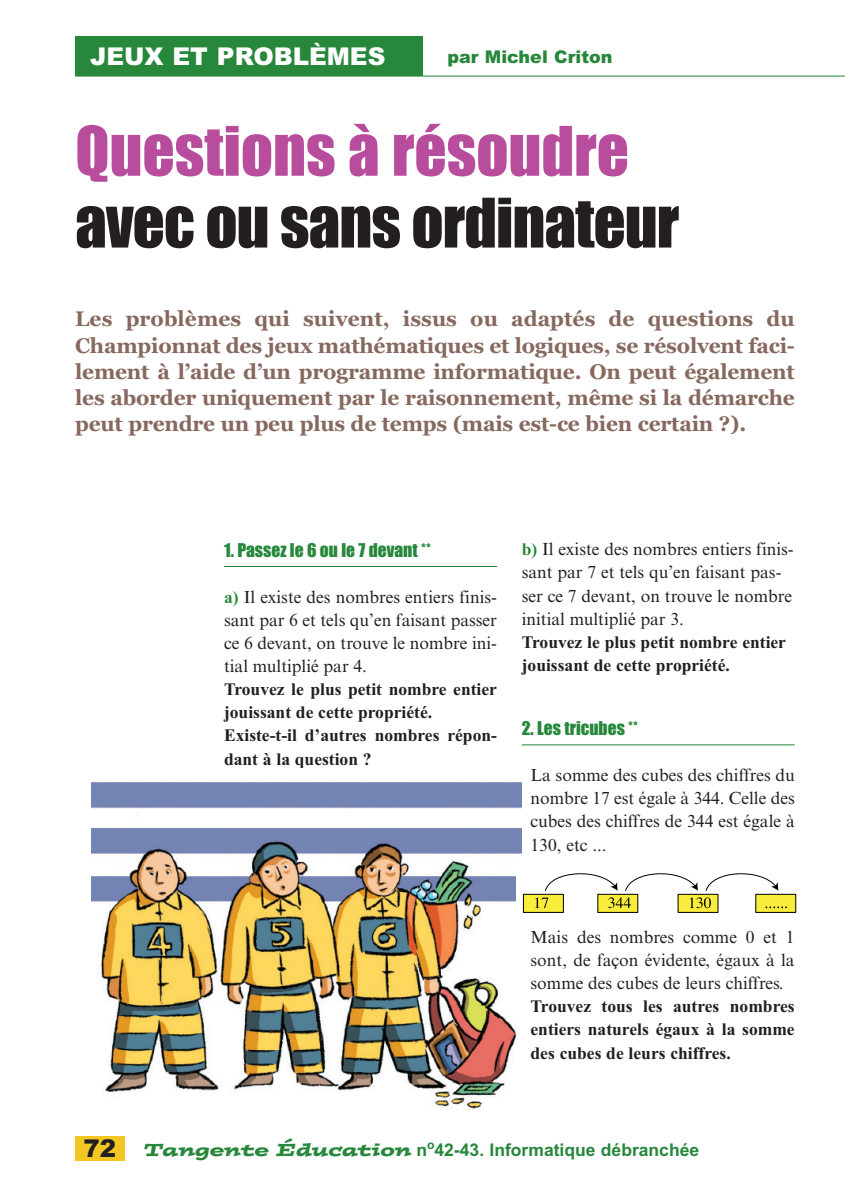
<style>
.page{position:relative;width:845px;height:1194px;background:#fff}
.page>*{position:absolute;margin:0;border:0;box-sizing:border-box;transform-origin:0 0}
.t1{font:63px "Impact";letter-spacing:-.015em;color:#231f20}
.t2{font:63px "Impact";color:#b84d9d}
.t3{font:900 24.5px "Arial";color:#fff}
.t4{font:900 24.5px "Arial";color:#231f20}
.t5{font:700 21px/26.2px "Georgia";letter-spacing:-.01em;color:#86685e;text-align:justify}
.t6{font:17.5px/23.1px "Times New Roman MT Std";color:#231f20;text-align:justify}
.t7{font:700 17.5px/23.1px "Times New Roman";color:#231f20}
.t8{font:700 17.5px "Arial";color:#27873b}
.t9{font:17.5px "Impact";color:#27873b}
.t10{font:900 17.5px "Arial";color:#27873b}
.s1{font-family:"Times New Roman";font-weight:700;color:#27873b}
.s2{font-family:"Postino";font-weight:400;font-style:italic}
</style>
<div class="page">
<div style="left:75px;top:1135px;width:50px;height:25px;background:#f3c723"></div>
<hr style="left:224px;top:566px;width:273px;height:1px;background:#27873b">
<hr style="left:522px;top:744px;width:272px;height:1px;background:#27873b">
<div style="left:75px;top:36px;width:347px;height:40px;background:#27873b"></div>
<img style="left:92px;top:782px;width:430px;height:327px">
<div style="left:516px;top:868px;width:285px;height:50px;background:#fff"></div>
<div style="left:523px;top:893px;width:41px;height:19px;background:#faec3b;border:1px solid #000"></div>
<svg style="left:535px;top:897px;width:13px;height:11px"></svg>
<div style="left:597px;top:893px;width:41px;height:19px;background:#faec3b;border:1px solid #000"></div>
<svg style="left:608px;top:897px;width:23px;height:11px"></svg>
<svg style="left:544px;top:873px;width:74px;height:18px"></svg>
<div style="left:677px;top:893px;width:41px;height:19px;background:#faec3b;border:1px solid #000"></div>
<div style="left:755px;top:893px;width:41px;height:19px;background:#faec3b;border:1px solid #000"></div>
<svg style="left:689px;top:897px;width:22px;height:11px"></svg>
<svg style="left:765px;top:906px;width:22px;height:2px"></svg>
<svg style="left:625px;top:873px;width:73px;height:18px"></svg>
<svg style="left:705px;top:873px;width:73px;height:18px"></svg>
<hr style="left:75px;top:76px;width:769px;height:1px;background:#27873b">
<h2 class="t3" style="left:90px;top:42px;width:297px">JEUX ET PROBLÈMES</h2>
<p class="t10" style="left:447px;top:47px;width:167px">par Michel Criton</p>
<h1 class="t2" style="left:75px;top:131px;width:555px">Questions à résoudre</h1>
<h1 class="t1" style="left:75px;top:202px;width:605px">avec ou sans ordinateur</h1>
<p class="t5" style="left:75px;top:307px;width:721px">Les problèmes qui suivent, issus ou adaptés de questions du Championnat des jeux mathématiques et logiques, se résolvent faci&shy;lement à l’aide d’un programme informatique. On peut également les aborder uniquement par le raisonnement, même si la démarche peut prendre un peu plus de temps (mais est-ce bien certain ?).</p>
<p class="t9" style="left:224px;top:544px;width:208px">1. Passez le 6 ou le 7 devant **</p>
<p class="t6" style="left:224px;top:586px;width:274px"><span class="s1">a)</span> Il existe des nombres entiers finis&shy;sant par 6 et tels qu’en faisant passer ce 6 devant, on trouve le nombre ini&shy;tial multiplié par 4.</p>
<p class="t7" style="left:224px;top:679px;width:274px">Trouvez le plus petit nombre entier jouissant de cette propriété.<br>Existe-t-il d’autres nombres répon&shy;dant à la question ?</p>
<p class="t6" style="left:522px;top:539px;width:273px;text-align:left"><span class="s1">b)</span> Il existe des nombres entiers finis&shy;sant par 7 et tels qu’en faisant pas&shy;ser ce 7 devant, on trouve le nombre initial multiplié par 3.</p>
<p class="t7" style="left:522px;top:632px;width:266px">Trouvez le plus petit nombre entier jouissant de cette propriété.</p>
<p class="t9" style="left:522px;top:722px;width:118px">2. Les tricubes **</p>
<p class="t6" style="left:530px;top:765px;width:266px">La somme des cubes des chiffres du nombre 17 est égale à 344. Celle des cubes des chiffres de 344 est égale à 130, etc ...</p>
<p class="t6" style="left:530px;top:926px;width:266px">Mais des nombres comme 0 et 1 sont, de façon évidente, égaux à la somme des cubes de leurs chiffres.</p>
<p class="t7" style="left:530px;top:996px;width:266px;text-align:justify">Trouvez tous les autres nombres entiers naturels égaux à la somme des cubes de leurs chiffres.</p>
<h2 class="t4" style="left:84px;top:1133px;width:34px">72</h2>
<p class="t8" style="left:145px;top:1139px;width:556px"><span class="s2">Tangente Éducation</span> n<sup>o</sup>42-43. Informatique débranchée</p>
</div>
